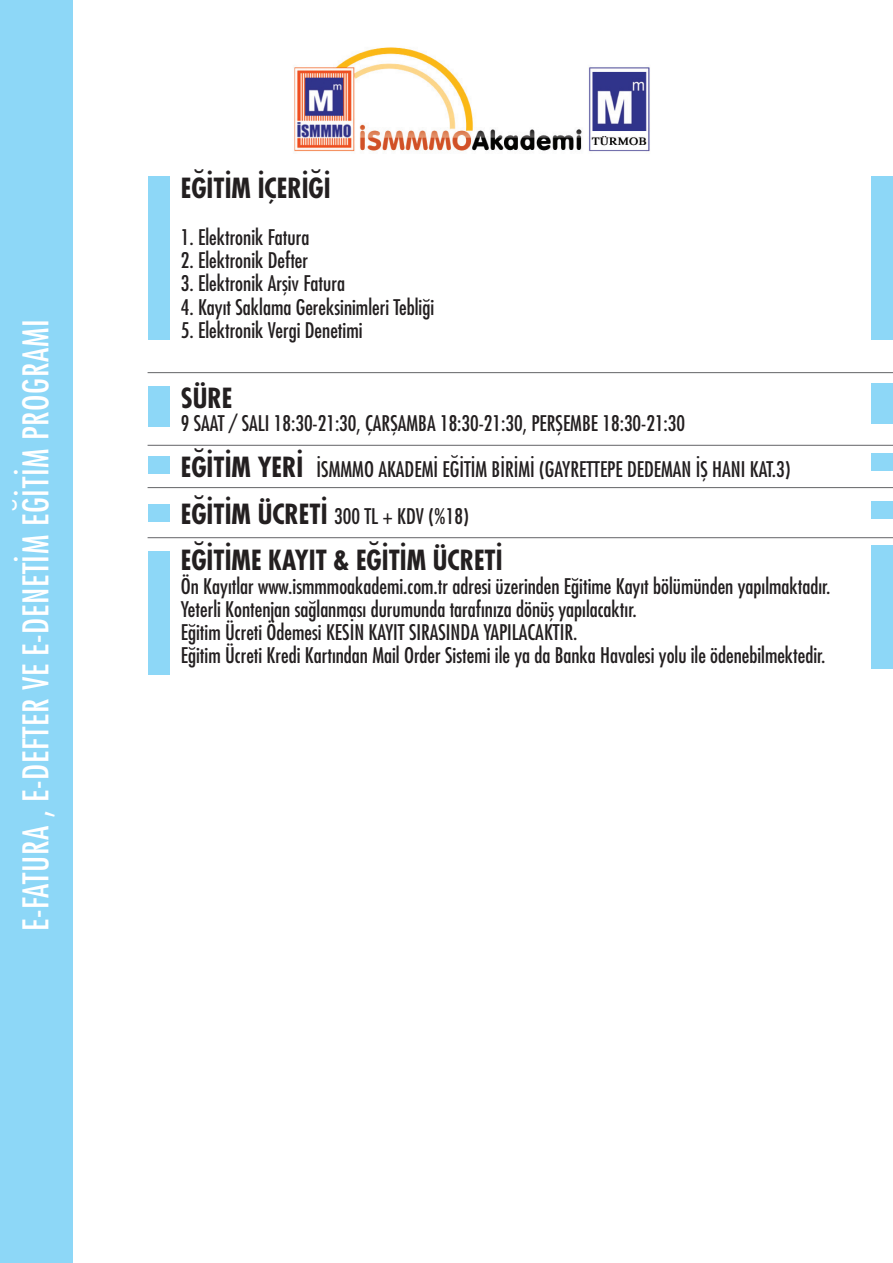
<style>
.page{position:relative;width:893px;height:1263px;background:#fff}
.page>*{position:absolute;margin:0;border:0;box-sizing:border-box;transform-origin:0 0}
.t1{font:condensed 34.5px "Futura Std";letter-spacing:.02em;color:#fff}
.t2{font:700 condensed 27px "Futura Std";color:#231f20}
.t3{font:condensed 21px "Futura Std";color:#231f20}
.s1{font-weight:700;font-size:27px}
</style>
<div class="page">
<div style="left:0;top:0;width:72px;height:1263px;background:#8dd7f7"></div>
<div style="left:148px;top:177px;width:21px;height:163px;background:#8dd7f7"></div>
<div style="left:871px;top:177px;width:22px;height:163px;background:#8dd7f7"></div>
<div style="left:148px;top:387px;width:21px;height:40px;background:#8dd7f7"></div>
<div style="left:871px;top:384px;width:22px;height:40px;background:#8dd7f7"></div>
<div style="left:148px;top:551px;width:21px;height:123px;background:#8dd7f7"></div>
<div style="left:871px;top:546px;width:22px;height:123px;background:#8dd7f7"></div>
<div style="left:148px;top:456px;width:21px;height:18px;background:#8dd7f7"></div>
<div style="left:871px;top:453px;width:22px;height:18px;background:#8dd7f7"></div>
<div style="left:148px;top:504px;width:21px;height:18px;background:#8dd7f7"></div>
<div style="left:871px;top:501px;width:22px;height:18px;background:#8dd7f7"></div>
<hr style="left:148px;top:372px;width:745px;height:1px;background:#6c6d70">
<hr style="left:148px;top:445px;width:745px;height:1px;background:#6c6d70">
<hr style="left:148px;top:487px;width:745px;height:1px;background:#6c6d70">
<hr style="left:148px;top:537px;width:745px;height:1px;background:#6c6d70">
<img style="left:294px;top:47px;width:356px;height:105px">
<p class="t1" style="left:12px;top:931px;width:613px;rotate:-90deg">E-FATURA , E-DEFTER VE E-DENETİM EĞİTİM PROGRAMI</p>
<p class="t2" style="left:181px;top:170px;width:151px">EĞİTİM İÇERİĞİ</p>
<p class="t3" style="left:181px;top:223px;width:130px">1. Elektronik Fatura</p>
<p class="t3" style="left:181px;top:246px;width:129px">2. Elektronik Defter</p>
<p class="t3" style="left:181px;top:269px;width:166px">3. Elektronik Arşiv Fatura</p>
<p class="t3" style="left:181px;top:292px;width:255px">4. Kayıt Saklama Gereksinimleri Tebliği</p>
<p class="t3" style="left:181px;top:316px;width:183px">5. Elektronik Vergi Denetimi</p>
<p class="t2" style="left:181px;top:379px;width:53px">SÜRE</p>
<p class="t3" style="left:181px;top:409px;width:506px">9 SAAT / SALI 18:30-21:30, ÇARŞAMBA 18:30-21:30, PERŞEMBE 18:30-21:30</p>
<p class="t3" style="left:181px;top:455px;width:611px"><span class="s1">EĞİTİM YERİ</span> İSMMMO AKADEMİ EĞİTİM BİRİMİ (GAYRETTEPE DEDEMAN İŞ HANI KAT.3)</p>
<p class="t3" style="left:181px;top:502px;width:289px"><span class="s1">EĞİTİM ÜCRETİ</span> 300 TL + KDV (%18)</p>
<p class="t2" style="left:181px;top:542px;width:323px">EĞİTİME KAYIT &amp; EĞİTİM ÜCRETİ</p>
<p class="t3" style="left:181px;top:571px;width:651px">Ön Kayıtlar www.ismmmoakademi.com.tr adresi üzerinden Eğitime Kayıt bölümünden yapılmaktadır.</p>
<p class="t3" style="left:181px;top:595px;width:457px">Yeterli Kontenjan sağlanması durumunda tarafınıza dönüş yapılacaktır.</p>
<p class="t3" style="left:181px;top:618px;width:398px">Eğitim Ücreti Ödemesi KESİN KAYIT SIRASINDA YAPILACAKTIR.</p>
<p class="t3" style="left:181px;top:641px;width:646px">Eğitim Ücreti Kredi Kartından Mail Order Sistemi ile ya da Banka Havalesi yolu ile ödenebilmektedir.</p>
</div>
